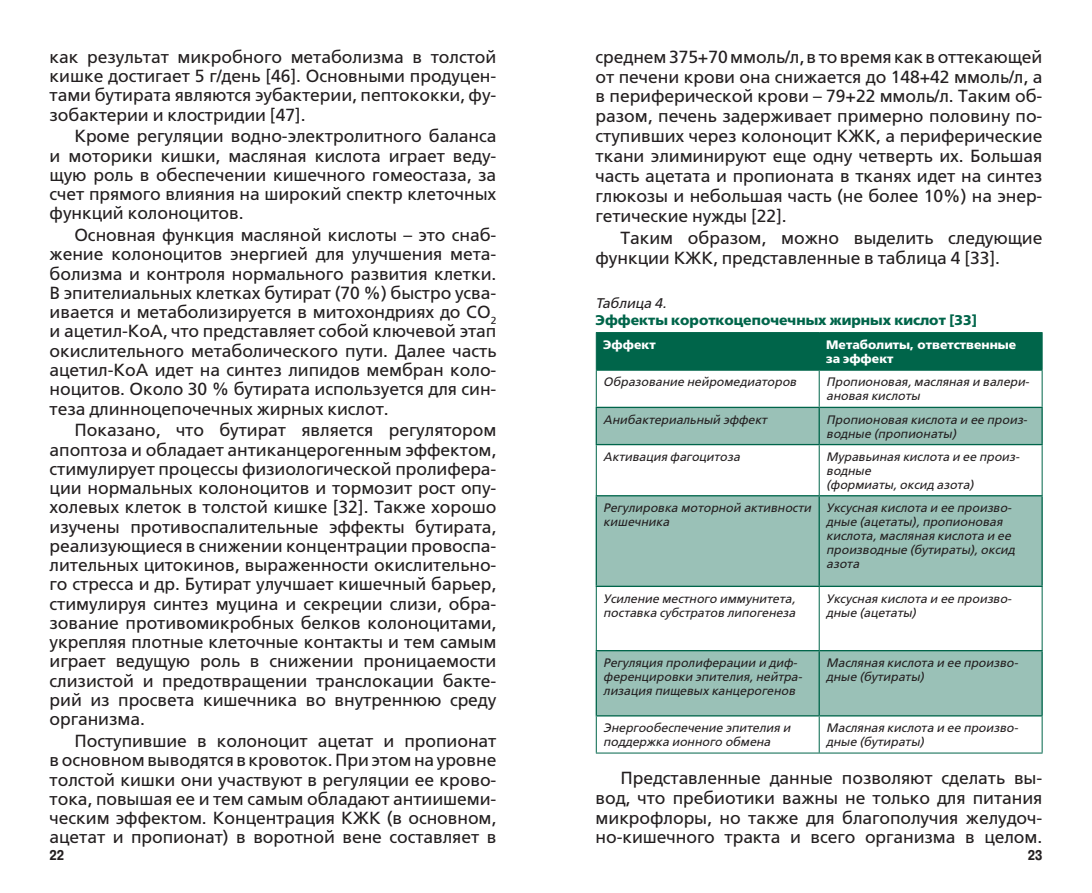
<style>
.page{position:relative;width:1092px;height:893px;background:#fff}
.page>*{position:absolute;margin:0;border:0;box-sizing:border-box;transform-origin:0 0}
.t1{font:17.5px/19.2px "Free Set";letter-spacing:-.005em;color:#231f20;text-align:justify}
.t2{font:700 14px "Free Set";color:#00654a}
.t3{font:italic 14px "Free Set";color:#231f20}
.t4{font:700 14px "Pragmatica Cond C";color:#231f20}
.t5{font:italic 12.25px/14px "Free Set";color:#231f20}
.t6{font:700 12.25px/14px "Free Set";color:#fff}
</style>
<div class="page">
<div style="left:596px;top:333px;width:445px;height:37px;background:#00654a"></div>
<svg style="left:596px;top:408px;width:445px;height:307px;fill:#9ac1b7"></svg>
<hr style="left:595px;top:332px;width:224px;height:1px;background:#00654a">
<hr style="left:595px;top:333px;width:1px;height:37px;background:#00654a">
<hr style="left:819px;top:332px;width:223px;height:1px;background:#00654a">
<hr style="left:818px;top:333px;width:1px;height:37px;background:#00654a">
<hr style="left:1041px;top:333px;width:1px;height:37px;background:#00654a">
<hr style="left:595px;top:370px;width:224px;height:1px;background:#00654a">
<hr style="left:595px;top:371px;width:1px;height:36px;background:#00654a">
<hr style="left:819px;top:370px;width:223px;height:1px;background:#00654a">
<hr style="left:818px;top:371px;width:1px;height:36px;background:#00654a">
<hr style="left:1041px;top:371px;width:1px;height:36px;background:#00654a">
<hr style="left:595px;top:445px;width:1px;height:50px;background:#00654a">
<hr style="left:818px;top:445px;width:1px;height:50px;background:#00654a">
<hr style="left:1041px;top:445px;width:1px;height:50px;background:#00654a">
<hr style="left:595px;top:587px;width:1px;height:63px;background:#00654a">
<hr style="left:818px;top:587px;width:1px;height:63px;background:#00654a">
<hr style="left:1041px;top:587px;width:1px;height:63px;background:#00654a">
<hr style="left:595px;top:716px;width:1px;height:37px;background:#00654a">
<hr style="left:818px;top:716px;width:1px;height:37px;background:#00654a">
<hr style="left:1041px;top:716px;width:1px;height:37px;background:#00654a">
<hr style="left:595px;top:753px;width:447px;height:1px;background:#00654a">
<hr style="left:595px;top:407px;width:224px;height:1px;background:#00654a">
<hr style="left:595px;top:408px;width:2px;height:36px;background:#00654a">
<hr style="left:595px;top:444px;width:224px;height:1px;background:#00654a">
<hr style="left:819px;top:407px;width:223px;height:1px;background:#00654a">
<hr style="left:818px;top:408px;width:1px;height:36px;background:#00654a">
<hr style="left:1041px;top:408px;width:1px;height:36px;background:#00654a">
<hr style="left:819px;top:444px;width:223px;height:1px;background:#00654a">
<hr style="left:595px;top:495px;width:224px;height:1px;background:#00654a">
<hr style="left:595px;top:496px;width:2px;height:90px;background:#00654a">
<hr style="left:595px;top:586px;width:224px;height:1px;background:#00654a">
<hr style="left:819px;top:495px;width:223px;height:1px;background:#00654a">
<hr style="left:818px;top:496px;width:1px;height:90px;background:#00654a">
<hr style="left:1041px;top:496px;width:1px;height:90px;background:#00654a">
<hr style="left:819px;top:586px;width:223px;height:1px;background:#00654a">
<hr style="left:595px;top:650px;width:224px;height:1px;background:#00654a">
<hr style="left:595px;top:651px;width:2px;height:64px;background:#00654a">
<hr style="left:595px;top:715px;width:224px;height:1px;background:#00654a">
<hr style="left:819px;top:650px;width:223px;height:1px;background:#00654a">
<hr style="left:818px;top:651px;width:1px;height:64px;background:#00654a">
<hr style="left:1041px;top:651px;width:1px;height:64px;background:#00654a">
<hr style="left:819px;top:715px;width:223px;height:1px;background:#00654a">
<p class="t1" style="left:50px;top:49px;width:448px">как результат микробного метаболизма в толстой кишке достигает 5 г/день [46]. Основными продуцен&shy;тами бутирата являются эубактерии, пептококки, фу&shy;зобактерии и клостридии [47].</p>
<p class="t1" style="left:50px;top:128px;width:448px;text-indent:25px">Кроме регуляции водно-электролитного баланса и моторики кишки, масляная кислота играет веду&shy;щую роль в обеспечении кишечного гомеостаза, за счет прямого влияния на широкий спектр клеточных функций колоноцитов.</p>
<p class="t1" style="left:50px;top:227px;width:448px;text-indent:25px">Основная функция масляной кислоты – это снаб&shy;жение колоноцитов энергией для улучшения мета&shy;болизма и контроля нормального развития клетки.<br>В эпителиальных клетках бутират (70 %) быстро усва&shy;ивается и метаболизируется в митохондриях до СО<sub>2 </sub>и ацетил-КоА, что представляет собой ключевой этап окислительного метаболического пути. Далее часть ацетил-КоА идет на синтез липидов мембран коло&shy;ноцитов. Около 30 % бутирата используется для син&shy;теза длинноцепочечных жирных кислот.</p>
<p class="t1" style="left:50px;top:422px;width:448px;text-indent:25px">Показано, что бутират является регулятором апоптоза и обладает антиканцерогенным эффектом, стимулирует процессы физиологической пролифера&shy;ции нормальных колоноцитов и тормозит рост опу&shy;холевых клеток в толстой кишке [32]. Также хорошо изучены противоспалительные эффекты бутирата, реализующиеся в снижении концентрации провоспа&shy;лительных цитокинов, выраженности окислительно&shy;го стресса и др. Бутират улучшает кишечный барьер, стимулируя синтез муцина и секреции слизи, обра&shy;зование противомикробных белков колоноцитами, укрепляя плотные клеточные контакты и тем самым играет ведущую роль в снижении проницаемости слизистой и предотвращении транслокации бакте&shy;рий из просвета кишечника во внутреннюю среду организма.</p>
<p class="t1" style="left:50px;top:733px;width:448px;text-indent:25px">Поступившие в колоноцит ацетат и пропионат в основном выводятся в кровоток. При этом на уровне толстой кишки они участвуют в регуляции ее крово&shy;тока, повышая ее и тем самым обладают антиишеми&shy;ческим эффектом. Концентрация КЖК (в основном, ацетат и пропионат) в воротной вене составляет в</p>
<p class="t1" style="left:595px;top:48px;width:448px;line-height:19.8px">среднем 375+70 ммоль/л, в то время как в оттекающей от печени крови она снижается до 148+42 ммоль/л, а в периферической крови – 79+22 ммоль/л. Таким об&shy;разом, печень задерживает примерно половину по&shy;ступивших через колоноцит КЖК, а периферические ткани элиминируют еще одну четверть их. Большая часть ацетата и пропионата в тканях идет на синтез глюкозы и небольшая часть (не более 10%) на энер&shy;гетические нужды [22].</p>
<p class="t1" style="left:595px;top:229px;width:448px;line-height:19.8px;text-indent:25px">Таким образом, можно выделить следующие функции КЖК, представленные в таблица 4 [33].</p>
<p class="t3" style="left:595px;top:298px;width:72px">Таблица 4.</p>
<p class="t2" style="left:595px;top:314px;width:383px">Эффекты короткоцепочечных жирных кислот [33]</p>
<p class="t6" style="left:603px;top:338px;width:54px">Эффект</p>
<p class="t6" style="left:826px;top:338px;width:192px">Метаболиты, ответственные за эффект</p>
<p class="t5" style="left:603px;top:376px;width:194px">Образование нейромедиаторов</p>
<p class="t5" style="left:826px;top:376px;width:205px">Пропионовая, масляная и валери&shy;ановая кислоты</p>
<p class="t5" style="left:603px;top:413px;width:165px">Анибактериальный эффект</p>
<p class="t5" style="left:826px;top:413px;width:203px">Пропионовая кислота и ее произ&shy;водные (пропионаты)</p>
<p class="t5" style="left:603px;top:451px;width:138px">Активация фагоцитоза</p>
<p class="t5" style="left:826px;top:451px;width:195px">Муравьиная кислота и ее произ&shy;водные<br>(формиаты, оксид азота)</p>
<p class="t5" style="left:603px;top:502px;width:209px">Регулировка моторной активности кишечника</p>
<p class="t5" style="left:826px;top:502px;width:190px">Уксусная кислота и ее произво&shy;дные (ацетаты), пропионовая кислота, масляная кислота и ее производные (бутираты), оксид азота</p>
<p class="t5" style="left:603px;top:592px;width:194px">Усиление местного иммунитета, поставка субстратов липогенеза</p>
<p class="t5" style="left:826px;top:592px;width:187px">Уксусная кислота и ее произво&shy;дные (ацетаты)</p>
<p class="t5" style="left:603px;top:657px;width:200px">Регуляция пролиферации и диф&shy;ференцировки эпителия, нейтра&shy;лизация пищевых канцерогенов</p>
<p class="t5" style="left:826px;top:657px;width:193px">Масляная кислота и ее произво&shy;дные (бутираты)</p>
<p class="t5" style="left:603px;top:722px;width:188px">Энергообеспечение эпителия и поддержка ионного обмена</p>
<p class="t5" style="left:826px;top:722px;width:193px">Масляная кислота и ее произво&shy;дные (бутираты)</p>
<p class="t1" style="left:595px;top:769px;width:448px;line-height:19.8px;text-indent:25px">Представленные данные позволяют сделать вы&shy;вод, что пребиотики важны не только для питания микрофлоры, но также для благополучия желудоч&shy;но-кишечного тракта и всего организма в целом.</p>
<p class="t4" style="left:50px;top:849px;width:16px">22</p>
<p class="t4" style="left:1027px;top:849px;width:16px">23</p>
</div>
